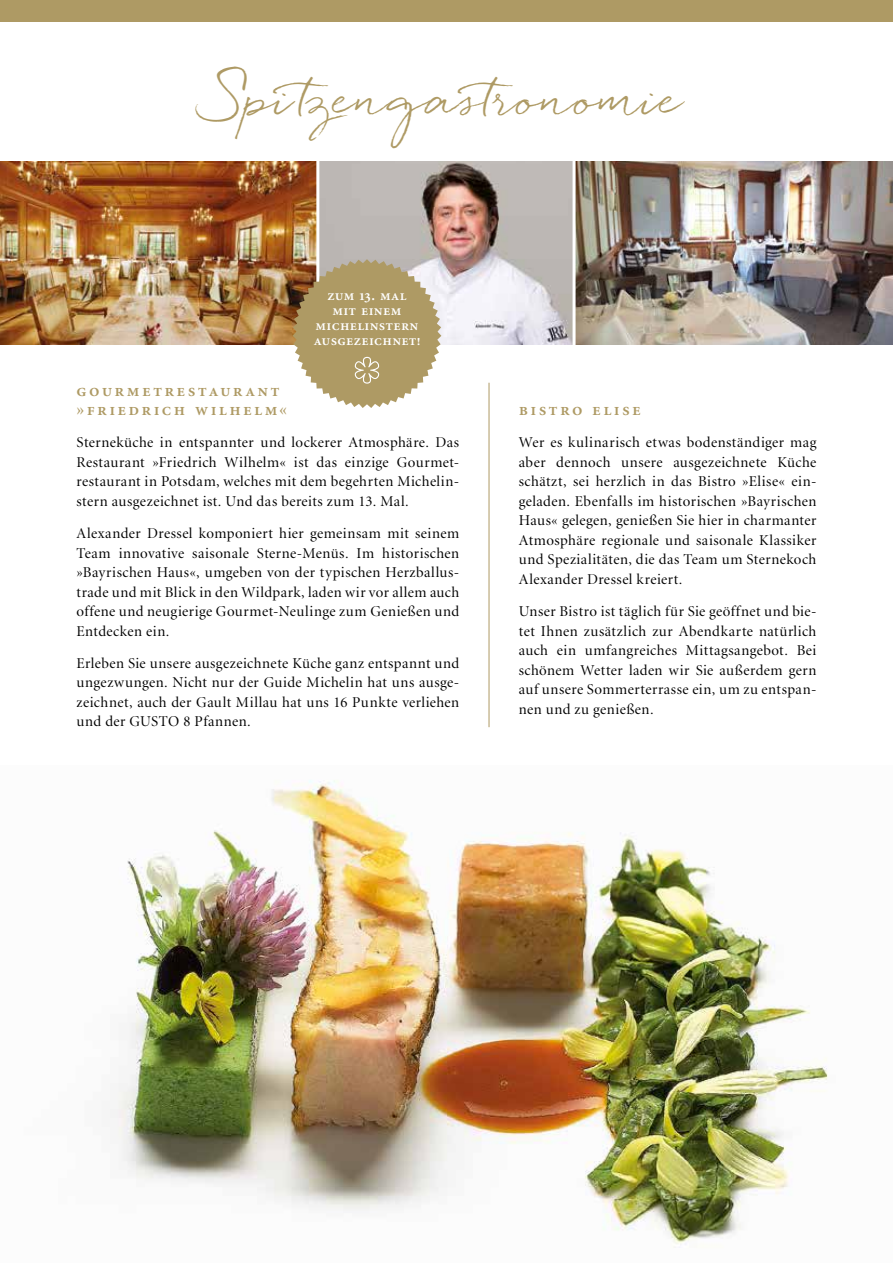
<style>
.page{position:relative;width:893px;height:1263px;background:#fff}
.page>*{position:absolute;margin:0;border:0;box-sizing:border-box;transform-origin:0 0}
.t1{font:49.5px "Quickpen";letter-spacing:-.005em;color:#ae9a64}
.t2{font:600 18px/19.5px "Minion Exp";letter-spacing:.13em;color:#ae9a64}
.t3{font:15px/19.5px "Minion Display";letter-spacing:.03em;color:#000;text-align:justify}
.t4{font:600 15px/15px "Minion Exp";letter-spacing:.025em;color:#fff;text-align:center}
.s1{font-family:"Minion"}
</style>
<div class="page">
<div style="left:0;top:0;width:893px;height:21px;background:#ae9a64"></div>
<img style="left:0;top:162px;width:893px;height:182px">
<hr style="left:489px;top:383px;width:1px;height:344px;background:#ae9a64">
<hr style="left:573px;top:159px;width:3px;height:192px;background:#fff">
<img style="left:110px;top:780px;width:718px;height:467px">
<hr style="left:316px;top:159px;width:3px;height:192px;background:#fff">
<svg style="left:293px;top:259px;width:148px;height:149px"></svg>
<h1 class="t1" style="left:210px;top:69px;width:476px">Spitzengastronomie</h1>
<p class="t4" style="left:314px;top:289px;width:108px">zum 13. mal mit einem michelinstern ausgezeichnet!</p>
<p class="t2" style="left:77px;top:381px;width:212px">gourmetrestaurant <span class="s1">»</span>friedrich wilhelm<span class="s1">«</span></p>
<p class="t3" style="left:77px;top:433px;width:384px">Sterneküche in entspannter und lockerer Atmosphäre. Das Restaurant »Friedrich Wilhelm« ist das einzige Gourmet&shy;restaurant in Potsdam, welches mit dem begehrten Michelin&shy;stern ausgezeichnet ist. Und das bereits zum 13. Mal.</p>
<p class="t3" style="left:77px;top:524px;width:384px">Alexander Dressel komponiert hier gemeinsam mit seinem Team innovative saisonale Sterne-Menüs. Im historischen »Bayrischen Haus«, umgeben von der typischen Herzballus&shy;trade und mit Blick in den Wildpark, laden wir vor allem auch offene und neugierige Gourmet-Neulinge zum Genießen und Entdecken ein.</p>
<p class="t3" style="left:77px;top:654px;width:384px">Erleben Sie unsere ausgezeichnete Küche ganz entspannt und ungezwungen. Nicht nur der Guide Michelin hat uns ausge&shy;zeichnet, auch der Gault Millau hat uns 16 Punkte verliehen und der GUSTO 8 Pfannen.</p>
<p class="t2" style="left:519px;top:401px;width:123px">bistro elise</p>
<p class="t3" style="left:519px;top:433px;width:299px">Wer es kulinarisch etwas bodenständiger mag aber dennoch unsere ausgezeichnete Küche schätzt, sei herzlich in das Bistro »Elise« ein&shy;geladen. Ebenfalls im historischen »Bayrischen Haus« gelegen, genießen Sie hier in charmanter Atmosphäre regionale und saisonale Klassiker und Spezialitäten, die das Team um Sternekoch Alexander Dressel kreiert.</p>
<p class="t3" style="left:519px;top:602px;width:299px">Unser Bistro ist täglich für Sie geöffnet und bie&shy;tet Ihnen zusätzlich zur Abendkarte natürlich auch ein umfangreiches Mittagsangebot. Bei schönem Wetter laden wir Sie außerdem gern auf unsere Sommerterrasse ein, um zu entspan&shy;nen und zu genießen.</p>
</div>
